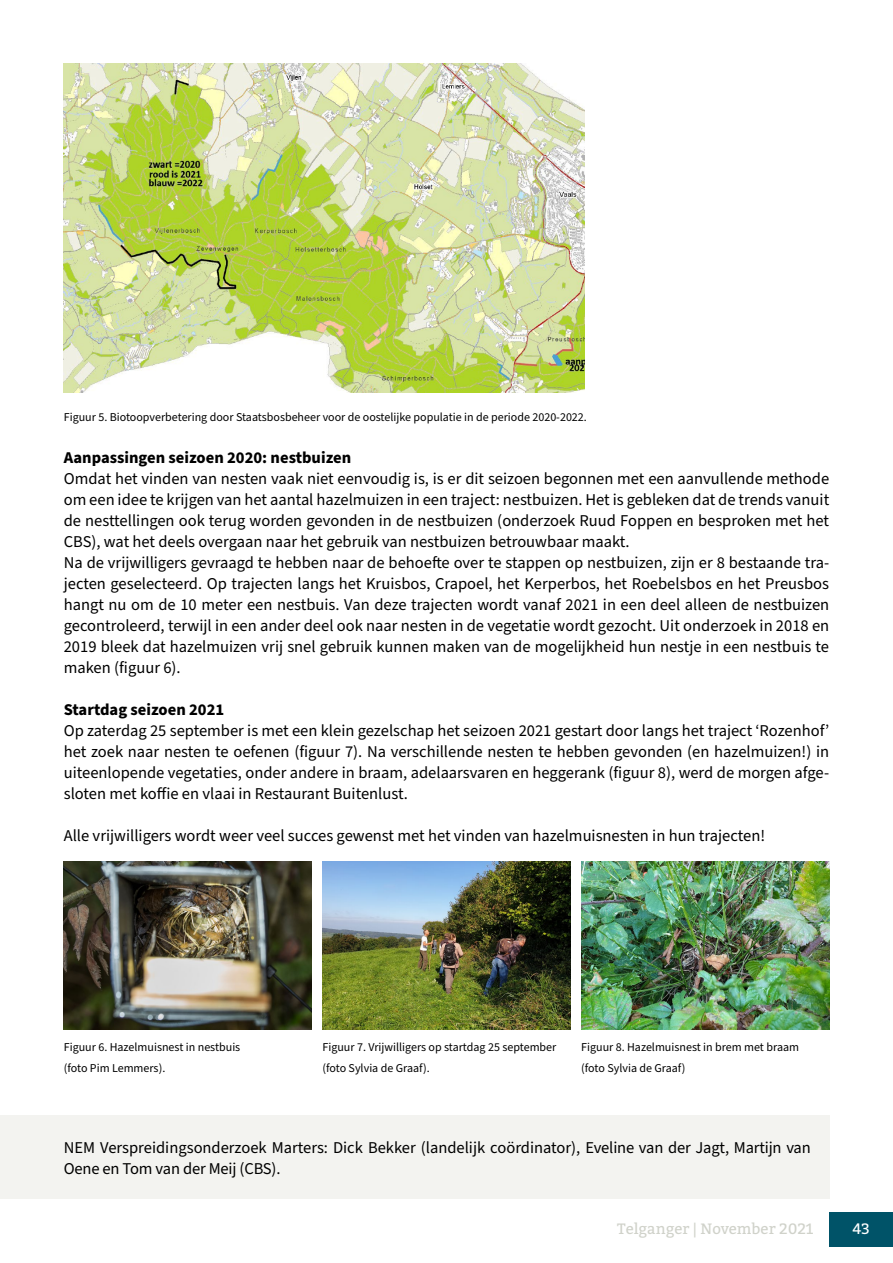
<style>
.page{position:relative;width:893px;height:1263px;background:#fff}
.page>*{position:absolute;margin:0;border:0;box-sizing:border-box;transform-origin:0 0}
.t1{font:16.5px/21px "Source Sans Pro";color:#000}
.t2{font:700 16.5px "Source Sans Pro";color:#000}
.t3{font:15px "Bitter";color:#d0d2ca}
.t4{font:15px "Bitter";color:#fff}
.t5{font:12px/21px "Source Sans Pro";color:#000}
</style>
<div class="page">
<div style="left:829px;top:1212px;width:64px;height:34px;background:#005368"></div>
<div style="left:0;top:1115px;width:829px;height:84px;background:#f3f3f0"></div>
<img style="left:64px;top:64px;width:521px;height:328px">
<img style="left:64px;top:862px;width:248px;height:168px">
<img style="left:581px;top:862px;width:248px;height:168px">
<img style="left:322px;top:862px;width:248px;height:168px">
<p class="t5" style="left:64px;top:407px;width:525px">Figuur 5. Biotoopverbetering door Staatsbosbeheer voor de oostelijke populatie in de periode 2020-2022.</p>
<p class="t2" style="left:64px;top:446px;width:289px">Aanpassingen seizoen 2020: nestbuizen</p>
<p class="t1" style="left:64px;top:468px;width:767px">Omdat het vinden van nesten vaak niet eenvoudig is, is er dit seizoen begonnen met een aanvullende methode om een idee te krijgen van het aantal hazelmuizen in een traject: nestbuizen. Het is gebleken dat de trends vanuit de nesttellingen ook terug worden gevonden in de nestbuizen (onderzoek Ruud Foppen en besproken met het CBS), wat het deels overgaan naar het gebruik van nestbuizen betrouwbaar maakt.<br>Na de vrijwilligers gevraagd te hebben naar de behoefte over te stappen op nestbuizen, zijn er 8 bestaande tra&shy;jecten geselecteerd. Op trajecten langs het Kruisbos, Crapoel, het Kerperbos, het Roebelsbos en het Preusbos hangt nu om de 10 meter een nestbuis. Van deze trajecten wordt vanaf 2021 in een deel alleen de nestbuizen gecontroleerd, terwijl in een ander deel ook naar nesten in de vegetatie wordt gezocht. Uit onderzoek in 2018 en 2019 bleek dat hazelmuizen vrij snel gebruik kunnen maken van de mogelijkheid hun nestje in een nestbuis te maken (figuur 6).</p>
<p class="t2" style="left:64px;top:698px;width:162px">Startdag seizoen 2021</p>
<p class="t1" style="left:64px;top:720px;width:767px;text-align:justify">Op zaterdag 25 september is met een klein gezelschap het seizoen 2021 gestart door langs het traject ‘Rozenhof’ het zoek naar nesten te oefenen (figuur 7). Na verschillende nesten te hebben gevonden (en hazelmuizen!) in uiteenlopende vegetaties, onder andere in braam, adelaarsvaren en heggerank (figuur 8), werd de morgen afge&shy;sloten met koffie en vlaai in Restaurant Buitenlust.</p>
<p class="t1" style="left:64px;top:825px;width:703px">Alle vrijwilligers wordt weer veel succes gewenst met het vinden van hazelmuisnesten in hun trajecten!</p>
<p class="t5" style="left:64px;top:1037px;width:178px">Figuur 6. Hazelmuisnest in nestbuis (foto Pim Lemmers).</p>
<p class="t5" style="left:322px;top:1037px;width:235px">Figuur 7. Vrijwilligers op startdag 25 september (foto Sylvia de Graaf).</p>
<p class="t5" style="left:581px;top:1037px;width:219px">Figuur 8. Hazelmuisnest in brem met braam (foto Sylvia de Graaf)</p>
<p class="t1" style="left:64px;top:1137px;width:748px">NEM Verspreidingsonderzoek Marters: Dick Bekker (landelijk coördinator), Eveline van der Jagt, Martijn van<br>Oene en Tom van der Meij (CBS).</p>
<p class="t3" style="left:617px;top:1219px;width:198px">Telganger | November 2021</p>
<p class="t4" style="left:852px;top:1219px;width:19px">43</p>
</div>
